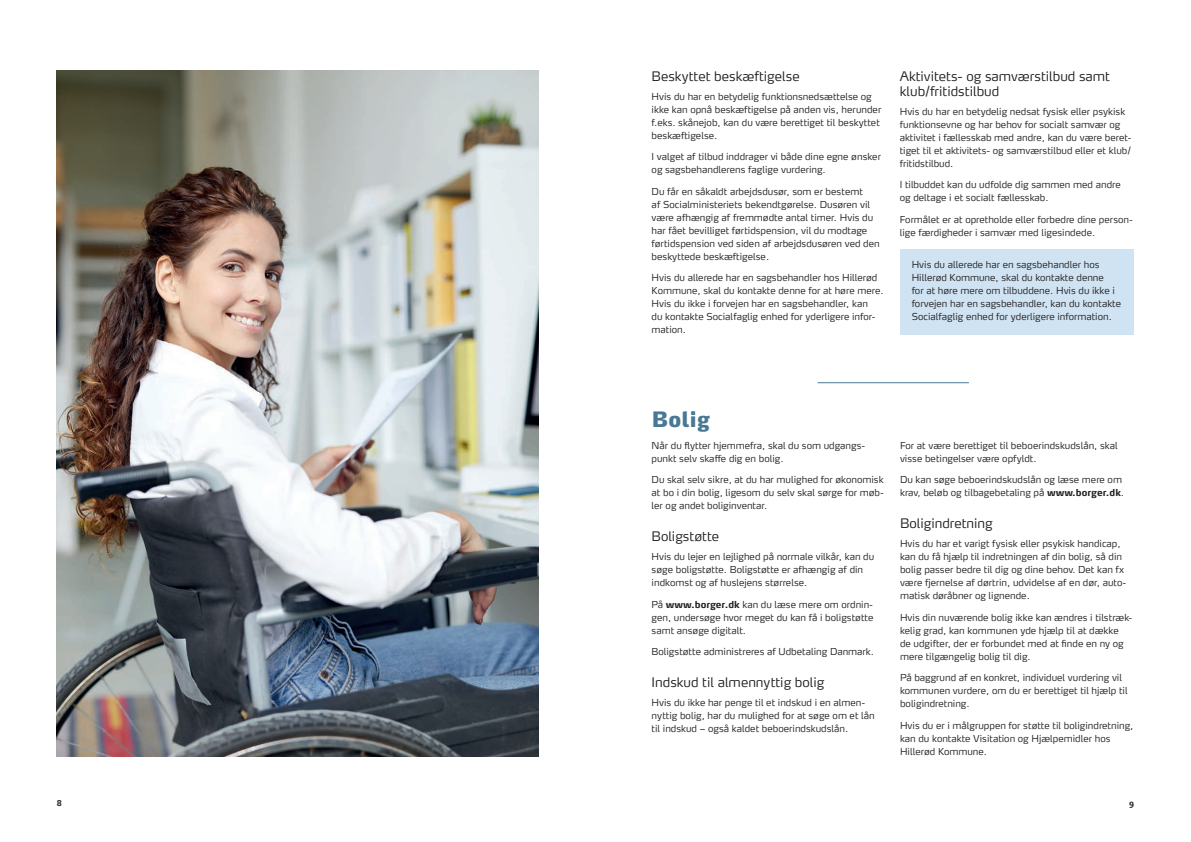
<style>
.page{position:relative;width:1191px;height:842px;background:#fff}
.page>*{position:absolute;margin:0;border:0;box-sizing:border-box;transform-origin:0 0}
.t1{font:900 21px "Max OT";color:#477895}
.t2{font:300 13px/15px "Max OT";color:#231f20}
.t3{font:300 9.5px/13px "Max OT";color:#231f20}
.t4{font:700 8px "Max OT";color:#231f20}
.s1{font-weight:700}
</style>
<div class="page">
<img style="left:57px;top:71px;width:482px;height:686px">
<div style="left:900px;top:249px;width:234px;height:85px;background:#cfe3f3"></div>
<hr style="left:817px;top:382px;width:152px;height:1px;background:#477895">
<h2 class="t2" style="left:651px;top:70px;width:150px">Beskyttet beskæftigelse</h2>
<p class="t3" style="left:651px;top:90px;width:231px">Hvis du har en betydelig funktionsnedsættelse og ikke kan opnå beskæftigelse på anden vis, herunder f.eks. skånejob, kan du være berettiget til beskyttet beskæftigelse.</p>
<p class="t3" style="left:651px;top:151px;width:231px">I valget af tilbud inddrager vi både dine egne ønsker og sagsbehandlerens faglige vurdering.</p>
<p class="t3" style="left:651px;top:185px;width:230px">Du får en såkaldt arbejdsdusør, som er bestemt<br>af Socialministeriets bekendtgørelse. Dusøren vil være afhængig af fremmødte antal timer. Hvis du har fået bevilliget førtidspension, vil du modtage førtidspension ved siden af arbejdsdusøren ved den beskyttede beskæftigelse.</p>
<p class="t3" style="left:651px;top:272px;width:233px">Hvis du allerede har en sagsbehandler hos Hillerød Kommune, skal du kontakte denne for at høre mere.<br>Hvis du ikke i forvejen har en sagsbehandler, kan<br>du kontakte Socialfaglig enhed for yderligere infor&shy;mation.</p>
<h2 class="t2" style="left:899px;top:70px;width:212px">Aktivitets- og samværstilbud samt klub/fritidstilbud</h2>
<p class="t3" style="left:899px;top:105px;width:233px">Hvis du har en betydelig nedsat fysisk eller psykisk funktionsevne og har behov for socialt samvær og aktivitet i fællesskab med andre, kan du være beret&shy;tiget til et aktivitets- og samværstilbud eller et klub/ fritidstilbud.</p>
<p class="t3" style="left:899px;top:179px;width:222px">I tilbuddet kan du udfolde dig sammen med andre og deltage i et socialt fællesskab.</p>
<p class="t3" style="left:899px;top:213px;width:235px">Formålet er at opretholde eller forbedre dine person&shy;lige færdigheder i samvær med ligesindede.</p>
<p class="t3" style="left:911px;top:259px;width:211px">Hvis du allerede har en sagsbehandler hos Hillerød Kommune, skal du kontakte denne<br>for at høre mere om tilbuddene. Hvis du ikke i forvejen har en sagsbehandler, kan du kontakte Socialfaglig enhed for yderligere information.</p>
<h1 class="t1" style="left:651px;top:406px;width:60px">Bolig</h1>
<p class="t3" style="left:651px;top:439px;width:215px">Når du flytter hjemmefra, skal du som udgangs&shy;punkt selv skaffe dig en bolig.</p>
<p class="t3" style="left:651px;top:474px;width:234px;text-align:justify">Du skal selv sikre, at du har mulighed for økonomisk at bo i din bolig, ligesom du selv skal sørge for møb&shy;ler og andet boliginventar.</p>
<h2 class="t2" style="left:651px;top:530px;width:69px">Boligstøtte</h2>
<p class="t3" style="left:651px;top:551px;width:224px">Hvis du lejer en lejlighed på normale vilkår, kan du søge boligstøtte. Boligstøtte er afhængig af din indkomst og af huslejens størrelse.</p>
<p class="t3" style="left:651px;top:598px;width:223px;text-align:justify">På <span class="s1">www.borger.dk</span> kan du læse mere om ordnin&shy;gen, undersøge hvor meget du kan få i boligstøtte samt ansøge digitalt.</p>
<p class="t3" style="left:651px;top:646px;width:224px">Boligstøtte administreres af Udbetaling Danmark.</p>
<h2 class="t2" style="left:651px;top:676px;width:174px">Indskud til almennyttig bolig</h2>
<p class="t3" style="left:651px;top:696px;width:225px">Hvis du ikke har penge til et indskud i en almen&shy;nyttig bolig, har du mulighed for at søge om et lån til indskud – også kaldet beboerindskudslån.</p>
<p class="t3" style="left:900px;top:439px;width:219px">For at være berettiget til beboerindskudslån, skal visse betingelser være opfyldt.</p>
<p class="t3" style="left:900px;top:474px;width:226px">Du kan søge beboerindskudslån og læse mere om krav, beløb og tilbagebetaling på <span class="s1">www.borger.dk</span>.</p>
<h2 class="t2" style="left:900px;top:517px;width:94px">Boligindretning</h2>
<p class="t3" style="left:900px;top:538px;width:228px">Hvis du har et varigt fysisk eller psykisk handicap, kan du få hjælp til indretningen af din bolig, så din bolig passer bedre til dig og dine behov. Det kan fx være fjernelse af dørtrin, udvidelse af en dør, auto&shy;matisk døråbner og lignende.</p>
<p class="t3" style="left:900px;top:611px;width:234px">Hvis din nuværende bolig ikke kan ændres i tilstræk&shy;kelig grad, kan kommunen yde hjælp til at dække<br>de udgifter, der er forbundet med at finde en ny og mere tilgængelig bolig til dig.</p>
<p class="t3" style="left:900px;top:672px;width:229px">På baggrund af en konkret, individuel vurdering vil kommunen vurdere, om du er berettiget til hjælp til boligindretning.</p>
<p class="t3" style="left:900px;top:719px;width:235px">Hvis du er i målgruppen for støtte til boligindretning, kan du kontakte Visitation og Hjælpemidler hos<br>Hillerød Kommune.</p>
<p class="t4" style="left:57px;top:797px;width:7px">8</p>
<p class="t4" style="left:1129px;top:797px;width:6px">9</p>
</div>
